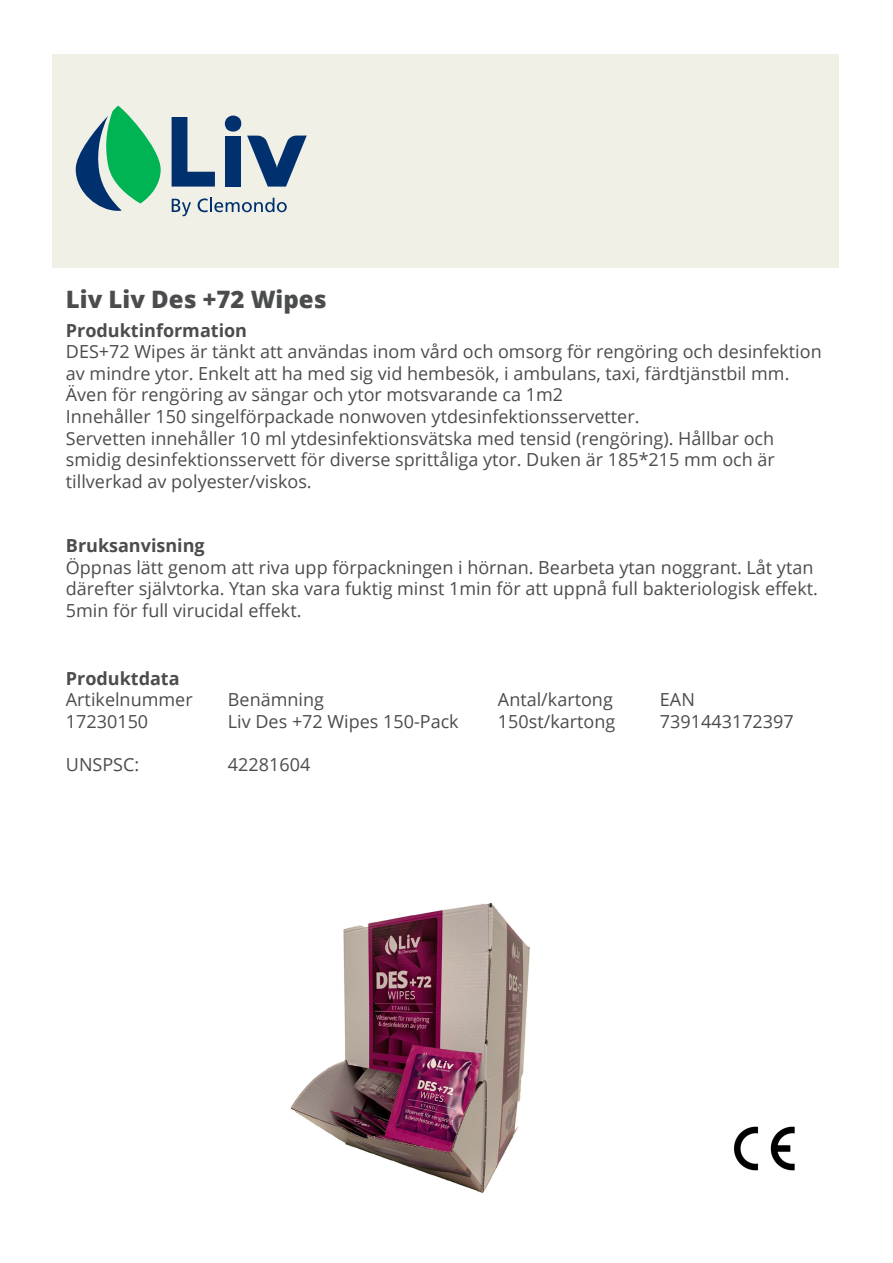
<style>
.page{position:relative;width:893px;height:1263px;background:#fff}
.page>*{position:absolute;margin:0;border:0;box-sizing:border-box;transform-origin:0 0}
.t1{font:800 24px "Open Sans";color:#4b4c4d}
.t2{font:18px/21.6px "Open Sans";color:#4b4c4d}
.t3{font:700 18px "Open Sans";color:#4b4c4d}
.s1{font-weight:700}
</style>
<div class="page">
<div style="left:53px;top:54px;width:786px;height:214px;background:#f0f0e7"></div>
<svg style="left:76px;top:106px;width:85px;height:105px"></svg>
<svg style="left:225px;top:116px;width:16px;height:16px"></svg>
<svg style="left:172px;top:117px;width:43px;height:70px"></svg>
<div style="left:225px;top:136px;width:16px;height:51px;background:#00306d"></div>
<svg style="left:247px;top:136px;width:60px;height:51px"></svg>
<svg style="left:172px;top:199px;width:19px;height:17px"></svg>
<svg style="left:198px;top:198px;width:89px;height:14px"></svg>
<img style="left:290px;top:903px;width:239px;height:290px">
<img style="left:734px;top:1126px;width:61px;height:45px">
<p class="t1" style="left:66px;top:281px;width:262px">Liv Liv Des +72 Wipes</p>
<p class="t2" style="left:66px;top:319px;width:757px"><span class="s1">Produktinformation<br></span>DES+72 Wipes är tänkt att användas inom vård och omsorg för rengöring och desinfektion av mindre ytor. Enkelt att ha med sig vid hembesök, i ambulans, taxi, färdtjänstbil mm.<br>Även för rengöring av sängar och ytor motsvarande ca 1m2</p>
<p class="t2" style="left:66px;top:405px;width:575px">Innehåller 150 singelförpackade nonwoven ytdesinfektionsservetter.</p>
<p class="t2" style="left:66px;top:427px;width:710px">Servetten innehåller 10 ml ytdesinfektionsvätska med tensid (rengöring). Hållbar och</p>
<p class="t2" style="left:66px;top:448px;width:710px">smidig desinfektionsservett för diverse sprittåliga ytor. Duken är 185*215 mm och är</p>
<p class="t2" style="left:66px;top:470px;width:247px">tillverkad av polyester/viskos.</p>
<p class="t3" style="left:66px;top:533px;width:140px">Bruksanvisning</p>
<p class="t2" style="left:66px;top:556px;width:754px">Öppnas lätt genom att riva upp förpackningen i hörnan. Bearbeta ytan noggrant. Låt ytan därefter självtorka. Ytan ska vara fuktig minst 1min för att uppnå full bakteriologisk effekt.<br>5min för full virucidal effekt.</p>
<p class="t3" style="left:66px;top:665px;width:115px">Produktdata</p>
<p class="t2" style="left:66px;top:689px;width:128px">Artikelnummer</p>
<p class="t2" style="left:228px;top:689px;width:98px">Benämning</p>
<p class="t2" style="left:498px;top:689px;width:116px">Antal/kartong</p>
<p class="t2" style="left:660px;top:689px;width:36px">EAN</p>
<p class="t2" style="left:66px;top:710px;width:84px">17230150</p>
<p class="t2" style="left:228px;top:710px;width:232px">Liv Des +72 Wipes 150-Pack</p>
<p class="t2" style="left:498px;top:710px;width:119px">150st/kartong</p>
<p class="t2" style="left:660px;top:710px;width:135px">7391443172397</p>
<p class="t2" style="left:66px;top:753px;width:75px">UNSPSC:</p>
<p class="t2" style="left:228px;top:753px;width:84px">42281604</p>
</div>
